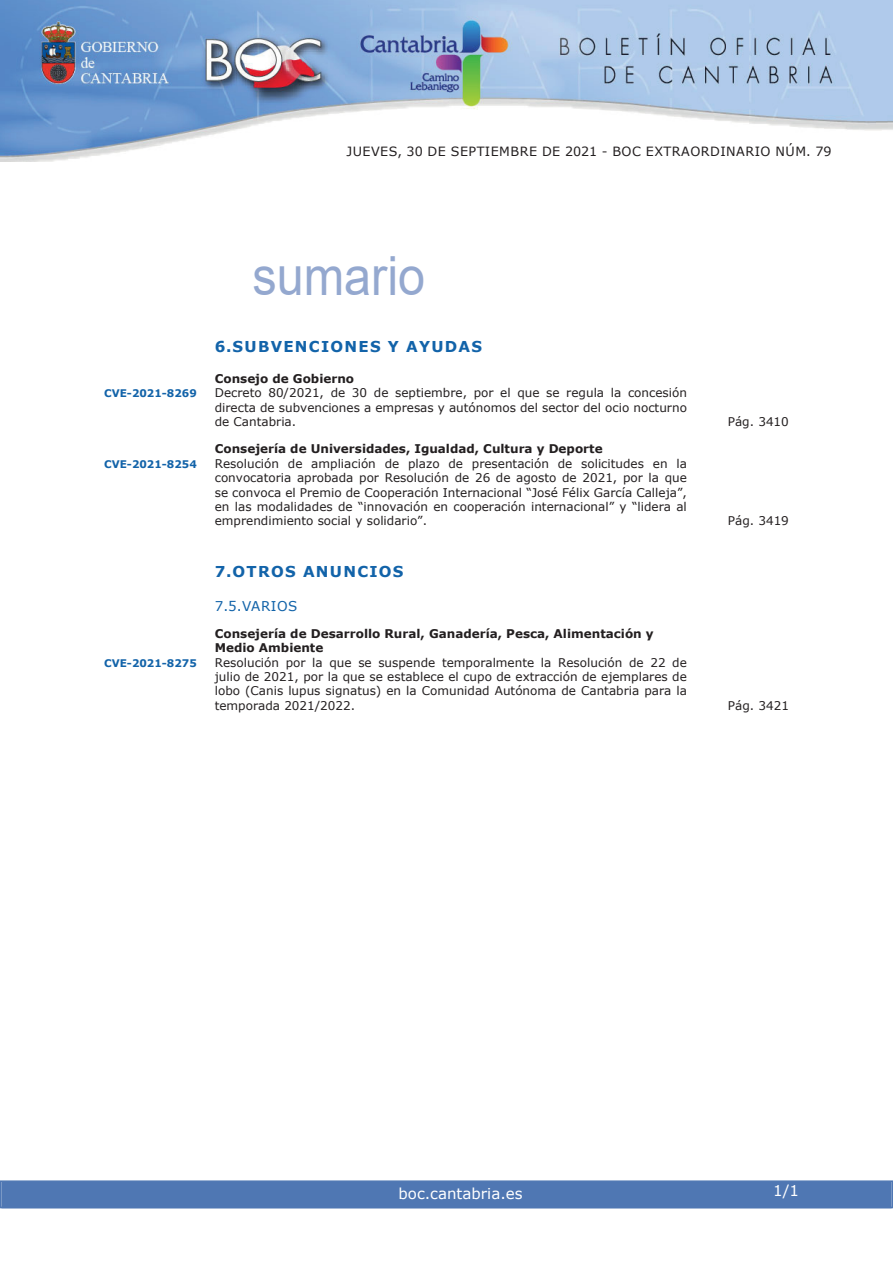
<style>
.page{position:relative;width:893px;height:1263px;background:#fff}
.page>*{position:absolute;margin:0;border:0;box-sizing:border-box;transform-origin:0 0}
.t1{font:54px "Arial";color:#94a8cf;scale:.9 1}
.t2{font:700 15px "Verdana";letter-spacing:.085em;color:#1263a9}
.t3{font:15px "Verdana";color:#fff}
.t4{font:13.5px "Verdana";letter-spacing:.035em;color:#1263a9}
.t5{font:12.75px "Verdana";letter-spacing:.035em;color:#231f20}
.t6{font:12px/14.4px "Verdana";color:#231f20;text-align:justify}
.t7{font:700 12px/14.4px "Verdana";color:#231f20}
.t8{font:700 10.5px "Verdana";color:#1263a9}
</style>
<div class="page">
<img style="left:0;top:0;width:893px;height:161px">
<div style="left:2px;top:1181px;width:889px;height:27px;background:#4f77b3"></div>
<div style="left:0;top:1180px;width:893px;height:28px;border:2px solid #4f77b3"></div>
<p class="t5" style="left:346px;top:143px;width:487px">JUEVES, 30 DE SEPTIEMBRE DE 2021 - BOC EXTRAORDINARIO NÚM. 79</p>
<h1 class="t1" style="left:252px;top:246px;width:194px">sumario</h1>
<p class="t2" style="left:215px;top:337px;width:269px">6.SUBVENCIONES Y AYUDAS</p>
<p class="t7" style="left:215px;top:371px;width:141px">Consejo de Gobierno</p>
<p class="t8" style="left:104px;top:387px;width:94px">CVE-2021-8269</p>
<p class="t6" style="left:215px;top:385px;width:474px">Decreto 80/2021, de 30 de septiembre, por el que se regula la concesión directa de subvenciones a empresas y autónomos del sector del ocio nocturno de Cantabria.</p>
<p class="t7" style="left:215px;top:441px;width:389px">Consejería de Universidades, Igualdad, Cultura y Deporte</p>
<p class="t8" style="left:104px;top:457px;width:94px">CVE-2021-8254</p>
<p class="t6" style="left:215px;top:456px;width:474px">Resolución de ampliación de plazo de presentación de solicitudes en la convocatoria aprobada por Resolución de 26 de agosto de 2021, por la que se convoca el Premio de Cooperación Internacional “José Félix García Calleja”, en las modalidades de “innovación en cooperación internacional” y “lidera al emprendimiento social y solidario”.</p>
<p class="t2" style="left:215px;top:562px;width:190px">7.OTROS ANUNCIOS</p>
<p class="t4" style="left:215px;top:597px;width:84px">7.5.VARIOS</p>
<p class="t7" style="left:215px;top:626px;width:440px">Consejería de Desarrollo Rural, Ganadería, Pesca, Alimentación y<br>Medio Ambiente</p>
<p class="t8" style="left:104px;top:656px;width:94px">CVE-2021-8275</p>
<p class="t6" style="left:215px;top:655px;width:474px">Resolución por la que se suspende temporalmente la Resolución de 22 de julio de 2021, por la que se establece el cupo de extracción de ejemplares de lobo (Canis lupus signatus) en la Comunidad Autónoma de Cantabria para la temporada 2021/2022.</p>
<p class="t6" style="left:728px;top:414px;width:63px">Pág. 3410</p>
<p class="t6" style="left:728px;top:513px;width:63px">Pág. 3419</p>
<p class="t6" style="left:728px;top:698px;width:63px">Pág. 3421</p>
<p class="t3" style="left:398px;top:1184px;width:126px">boc.cantabria.es</p>
<p class="t3" style="left:773px;top:1181px;width:27px">1/1</p>
</div>
